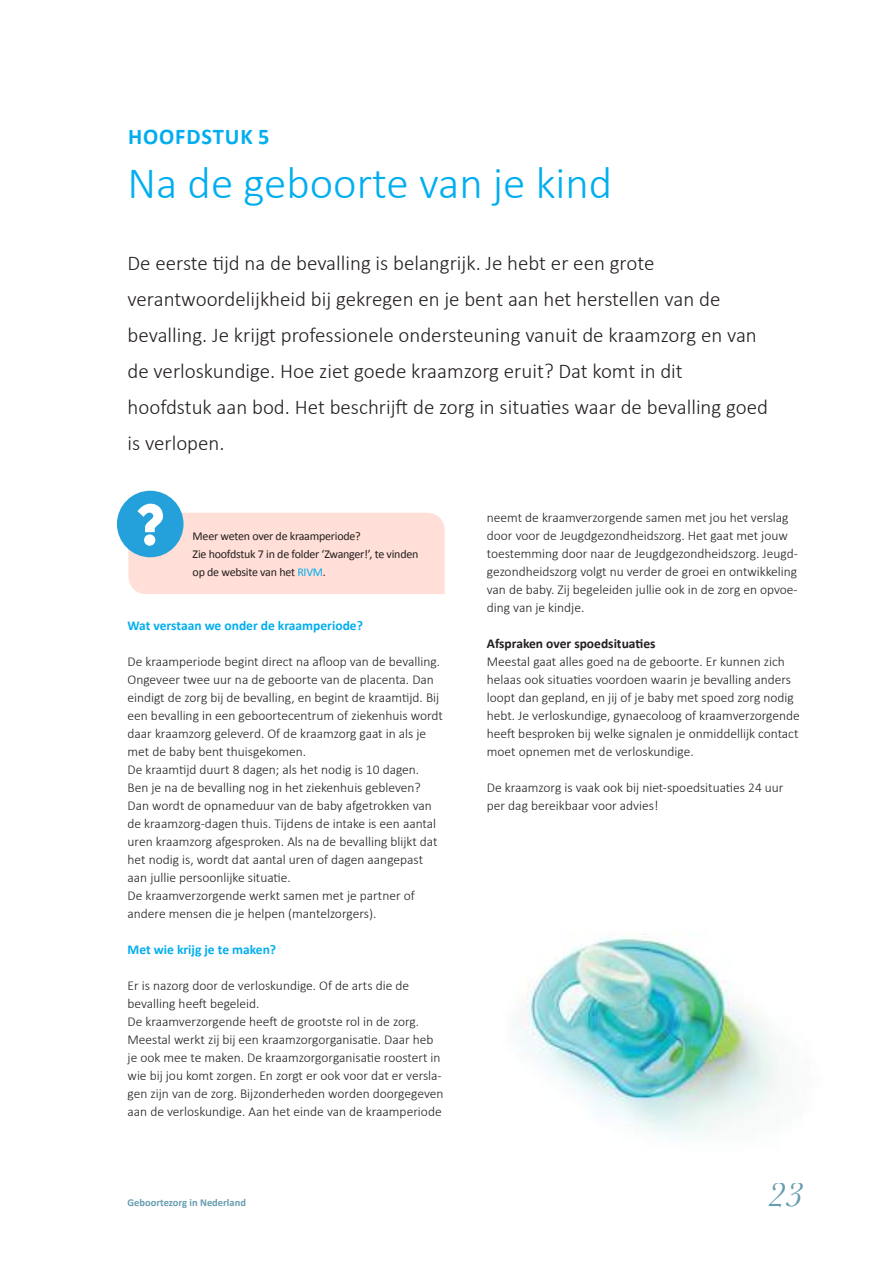
<style>
.page{position:relative;width:893px;height:1263px;background:#fff}
.page>*{position:absolute;margin:0;border:0;box-sizing:border-box;transform-origin:0 0}
.t1{font:300 45px "Calibri";color:#00aeef}
.t2{font:italic 36px "Baskerville";color:#659cb0}
.t3{font:700 22.5px "Calibri";letter-spacing:.04em;color:#00aeef}
.t4{font:300 21px/36px "Calibri";color:#241f1f}
.t5{font:300 13.5px/18px "Calibri";color:#241f1f}
.t6{font:700 13.5px "Calibri";color:#00aeef}
.t7{font:700 13.5px "Calibri";color:#241f1f}
.t8{font:12px/18px "Calibri";letter-spacing:-.02em;color:#241f1f}
.t9{font:700 10.5px "Calibri";color:#659cb0}
.s1{color:#00aeef}
</style>
<div class="page">
<div style="left:117px;top:491px;width:67px;height:66px;background:#24a0da;border-radius:50%"></div>
<svg style="left:128px;top:504px;width:317px;height:90px"></svg>
<div style="left:144px;top:534px;width:11px;height:12px;background:#fff;border-radius:50%"></div>
<img style="left:514px;top:934px;width:264px;height:200px">
<h3 class="t3" style="left:128px;top:122px;width:143px">HOOFDSTUK 5</h3>
<h1 class="t1" style="left:128px;top:155px;width:486px">Na de geboorte van je kind</h1>
<p class="t4" style="left:128px;top:244px;width:642px">De eerste tijd na de bevalling is belangrijk. Je hebt er een grote verantwoordelijkheid bij gekregen en je bent aan het herstellen van de bevalling. Je krijgt professionele ondersteuning vanuit de kraamzorg en van de verloskundige. Hoe ziet goede kraamzorg eruit? Dat komt in dit hoofdstuk aan bod. Het beschrijft de zorg in situaties waar de bevalling goed is verlopen.</p>
<p class="t8" style="left:193px;top:527px;width:227px">Meer weten over de kraamperiode?<br>Zie hoofdstuk 7 in de folder ‘Zwanger!’, te vinden op de website van het <span class="s1">RIVM</span>.</p>
<p class="t6" style="left:128px;top:617px;width:237px">Wat verstaan we onder de kraamperiode?</p>
<p class="t5" style="left:128px;top:652px;width:317px">De kraamperiode begint direct na afloop van de bevalling.<br>Ongeveer twee uur na de geboorte van de placenta. Dan eindigt de zorg bij de bevalling, en begint de kraamtijd. Bij een bevalling in een geboortecentrum of ziekenhuis wordt daar kraamzorg geleverd. Of de kraamzorg gaat in als je met de baby bent thuisgekomen.<br>De kraamtijd duurt 8 dagen; als het nodig is 10 dagen.<br>Ben je na de bevalling nog in het ziekenhuis gebleven?<br>Dan wordt de opnameduur van de baby afgetrokken van de kraamzorg-dagen thuis. Tijdens de intake is een aantal uren kraamzorg afgesproken. Als na de bevalling blijkt dat het nodig is, wordt dat aantal uren of dagen aangepast aan jullie persoonlijke situatie.<br>De kraamverzorgende werkt samen met je partner of andere mensen die je helpen (mantelzorgers).</p>
<p class="t6" style="left:128px;top:941px;width:150px">Met wie krijg je te maken?</p>
<p class="t5" style="left:128px;top:976px;width:317px">Er is nazorg door de verloskundige. Of de arts die de bevalling heeft begeleid.<br>De kraamverzorgende heeft de grootste rol in de zorg.<br>Meestal werkt zij bij een kraamzorgorganisatie. Daar heb je ook mee te maken. De kraamzorgorganisatie roostert in wie bij jou komt zorgen. En zorgt er ook voor dat er versla&shy;gen zijn van de zorg. Bijzonderheden worden doorgegeven aan de verloskundige. Aan het einde van de kraamperiode</p>
<p class="t9" style="left:128px;top:1196px;width:120px">Geboortezorg in Nederland</p>
<p class="t5" style="left:487px;top:508px;width:312px">neemt de kraamverzorgende samen met jou het verslag door voor de Jeugdgezondheidszorg. Het gaat met jouw toestemming door naar de Jeugdgezondheidszorg. Jeugd&shy;gezondheidszorg volgt nu verder de groei en ontwikkeling van de baby. Zij begeleiden jullie ook in de zorg en opvoe&shy;ding van je kindje.</p>
<p class="t7" style="left:487px;top:635px;width:170px">Afspraken over spoedsituaties</p>
<p class="t5" style="left:487px;top:652px;width:314px">Meestal gaat alles goed na de geboorte. Er kunnen zich helaas ook situaties voordoen waarin je bevalling anders loopt dan gepland, en jij of je baby met spoed zorg nodig hebt. Je verloskundige, gynaecoloog of kraamverzorgende heeft besproken bij welke signalen je onmiddellijk contact moet opnemen met de verloskundige.</p>
<p class="t5" style="left:487px;top:778px;width:298px">De kraamzorg is vaak ook bij niet-spoedsituaties 24 uur per dag bereikbaar voor advies!</p>
<h2 class="t2" style="left:768px;top:1170px;width:37px">23</h2>
</div>
